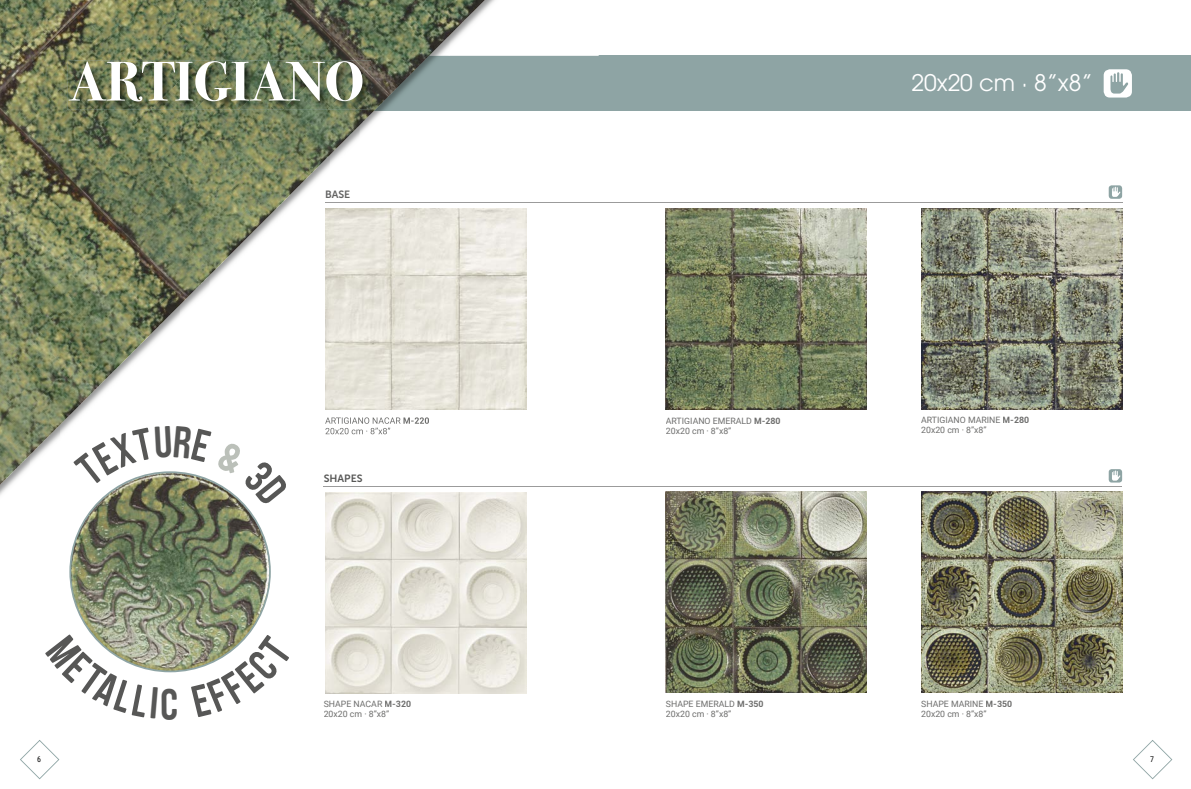
<style>
.page{position:relative;width:1191px;height:789px;background:#fff}
.page>*{position:absolute;margin:0;border:0;box-sizing:border-box;transform-origin:0 0}
.t1{font:700 56px "Bodoni Svty Two ITCTT";color:#fff}
.t2{font:44.62px "Zaio";color:#575756}
.t3{font:22.75px "Avant Garde";color:#fff}
.t4{font:10.5px "Museo Sans 700";color:#575756}
.t5{font:10.5px "Museo Sans 700";color:#636362}
.t6{font:8.75px/10.5px "Roboto";color:#6e6e6d}
.t7{font:7.88px "Roboto Condensed";color:#000}
.s1{font-weight:700}
</style>
<div class="page">
<svg style="left:20px;top:740px;width:39px;height:39px"></svg>
<div style="left:7px;top:56px;width:1184px;height:55px;background:#8ea4a4"></div>
<img style="left:485px;top:0;width:113px;height:56px">
<img style="left:0;top:485px;width:10px;height:10px">
<img style="left:0;top:0;width:485px;height:485px">
<hr style="left:325px;top:202px;width:797px;height:1px;background:#9b9b9b">
<img style="left:325px;top:417px;width:76px;height:7px">
<img style="left:403px;top:417px;width:26px;height:7px">
<img style="left:325px;top:428px;width:65px;height:6px">
<img style="left:666px;top:492px;width:201px;height:201px">
<img style="left:325px;top:492px;width:201px;height:201px">
<svg style="left:1108px;top:185px;width:14px;height:14px"></svg>
<img style="left:921px;top:492px;width:201px;height:201px">
<hr style="left:324px;top:486px;width:798px;height:1px;background:#9b9b9b">
<img style="left:68px;top:60px;width:82px;height:50px">
<img style="left:150px;top:85px;width:44px;height:25px">
<img style="left:194px;top:60px;width:45px;height:50px">
<img style="left:239px;top:60px;width:44px;height:50px">
<img style="left:150px;top:60px;width:47px;height:25px">
<img style="left:283px;top:60px;width:88px;height:50px">
<svg style="left:194px;top:60px;width:6px;height:3px"></svg>
<img style="left:327px;top:66px;width:44px;height:44px">
<svg style="left:1103px;top:69px;width:29px;height:29px"></svg>
<svg style="left:1108px;top:469px;width:14px;height:13px"></svg>
<img style="left:325px;top:208px;width:201px;height:201px">
<img style="left:666px;top:208px;width:201px;height:201px">
<img style="left:921px;top:208px;width:201px;height:201px">
<svg style="left:69px;top:471px;width:202px;height:201px;background:#848c73"></svg>
<svg style="left:1133px;top:740px;width:39px;height:39px"></svg>
<svg style="left:73px;top:426px;width:216px;height:80px"></svg>
<svg style="left:69px;top:634px;width:89px;height:38px"></svg>
<svg style="left:191px;top:634px;width:80px;height:38px"></svg>
<h1 class="t1" style="left:68px;top:35px;width:297px">ARTIGIANO</h1>
<p class="t5" style="left:325px;top:188px;width:27px">BASE</p>
<p class="t7" style="left:37px;top:754px;width:5px">6</p>
<h2 class="t2" style="left:161px;top:679px;width:19px">C</h2>
<p class="t4" style="left:324px;top:472px;width:40px">SHAPES</p>
<p class="t6" style="left:324px;top:698px;width:89px">SHAPE NACAR <span class="s1">M-320<br></span>20x20 cm · 8”x8”</p>
<p class="t6" style="left:666px;top:415px;width:116px">ARTIGIANO EMERALD <span class="s1">M-280<br></span>20x20 cm · 8”x8”</p>
<p class="t6" style="left:666px;top:698px;width:99px">SHAPE EMERALD <span class="s1">M-350<br></span>20x20 cm · 8”x8”</p>
<h3 class="t3" style="left:911px;top:69px;width:182px">20x20 cm · 8”x8”</h3>
<p class="t6" style="left:921px;top:414px;width:109px">ARTIGIANO MARINE <span class="s1">M-280<br></span>20x20 cm · 8”x8”</p>
<p class="t6" style="left:921px;top:698px;width:92px">SHAPE MARINE <span class="s1">M-350<br></span>20x20 cm · 8”x8”</p>
<p class="t7" style="left:1150px;top:754px;width:5px">7</p>
</div>
